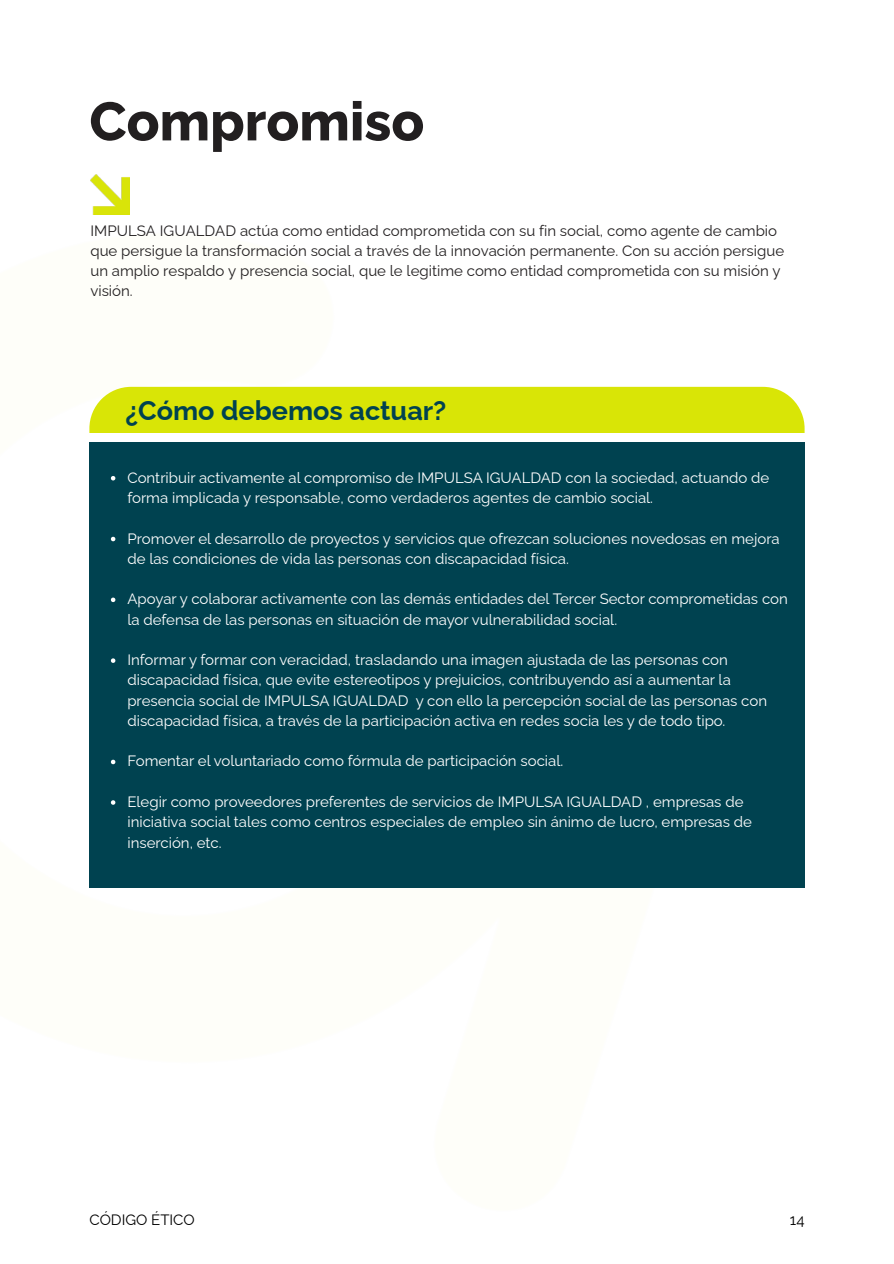
<style>
.page{position:relative;width:894px;height:1264px;background:#fff}
.page>*{position:absolute;margin:0;border:0;box-sizing:border-box;transform-origin:0 0}
.t1{font:800 54px "Raleway";color:#221f20}
.t2{font:700 27px "Raleway";color:#004250}
.t3{font:15px/20.2px "Raleway";color:#fff}
.t4{font:15px/20.2px "Raleway";color:#221f20}
.t5{font:15px "Raleway";color:#000}
</style>
<div class="page">
<img style="left:90px;top:175px;width:40px;height:39px">
<div style="left:89px;top:387px;width:715px;height:46px;background:#d9e506"></div>
<div style="left:89px;top:443px;width:715px;height:445px;background:#004250"></div>
<svg style="left:111px;top:476px;width:4px;height:4px"></svg>
<svg style="left:111px;top:537px;width:4px;height:4px"></svg>
<svg style="left:111px;top:597px;width:4px;height:5px"></svg>
<svg style="left:111px;top:658px;width:4px;height:5px"></svg>
<svg style="left:111px;top:759px;width:4px;height:5px"></svg>
<svg style="left:111px;top:800px;width:4px;height:4px"></svg>
<h1 class="t1" style="left:89px;top:90px;width:336px">Compromiso</h1>
<p class="t4" style="left:90px;top:220px;width:695px">IMPULSA IGUALDAD actúa como entidad comprometida con su fin social, como agente de cambio que persigue la transformación social a través de la innovación permanente. Con su acción persigue un amplio respaldo y presencia social, que le legitime como entidad comprometida con su misión y visión.</p>
<h2 class="t2" style="left:126px;top:394px;width:322px">¿Cómo debemos actuar?</h2>
<p class="t3" style="left:127px;top:467px;width:643px">Contribuir activamente al compromiso de IMPULSA IGUALDAD con la sociedad, actuando de forma implicada y responsable, como verdaderos agentes de cambio social.</p>
<p class="t3" style="left:127px;top:528px;width:653px">Promover el desarrollo de proyectos y servicios que ofrezcan soluciones novedosas en mejora de las condiciones de vida las personas con discapacidad física.</p>
<p class="t3" style="left:127px;top:589px;width:661px">Apoyar y colaborar activamente con las demás entidades del Tercer Sector comprometidas con la defensa de las personas en situación de mayor vulnerabilidad social.</p>
<p class="t3" style="left:127px;top:649px;width:641px">Informar y formar con veracidad, trasladando una imagen ajustada de las personas con discapacidad física, que evite estereotipos y prejuicios, contribuyendo así a aumentar la presencia social de IMPULSA IGUALDAD y con ello la percepción social de las personas con discapacidad física, a través de la participación activa en redes socia les y de todo tipo.</p>
<p class="t3" style="left:127px;top:751px;width:437px">Fomentar el voluntariado como fórmula de participación social.</p>
<p class="t3" style="left:127px;top:791px;width:626px">Elegir como proveedores preferentes de servicios de IMPULSA IGUALDAD , empresas de iniciativa social tales como centros especiales de empleo sin ánimo de lucro, empresas de inserción, etc.</p>
<p class="t5" style="left:89px;top:1210px;width:107px">CÓDIGO ÉTICO</p>
<p class="t5" style="left:789px;top:1210px;width:16px">14</p>
</div>
